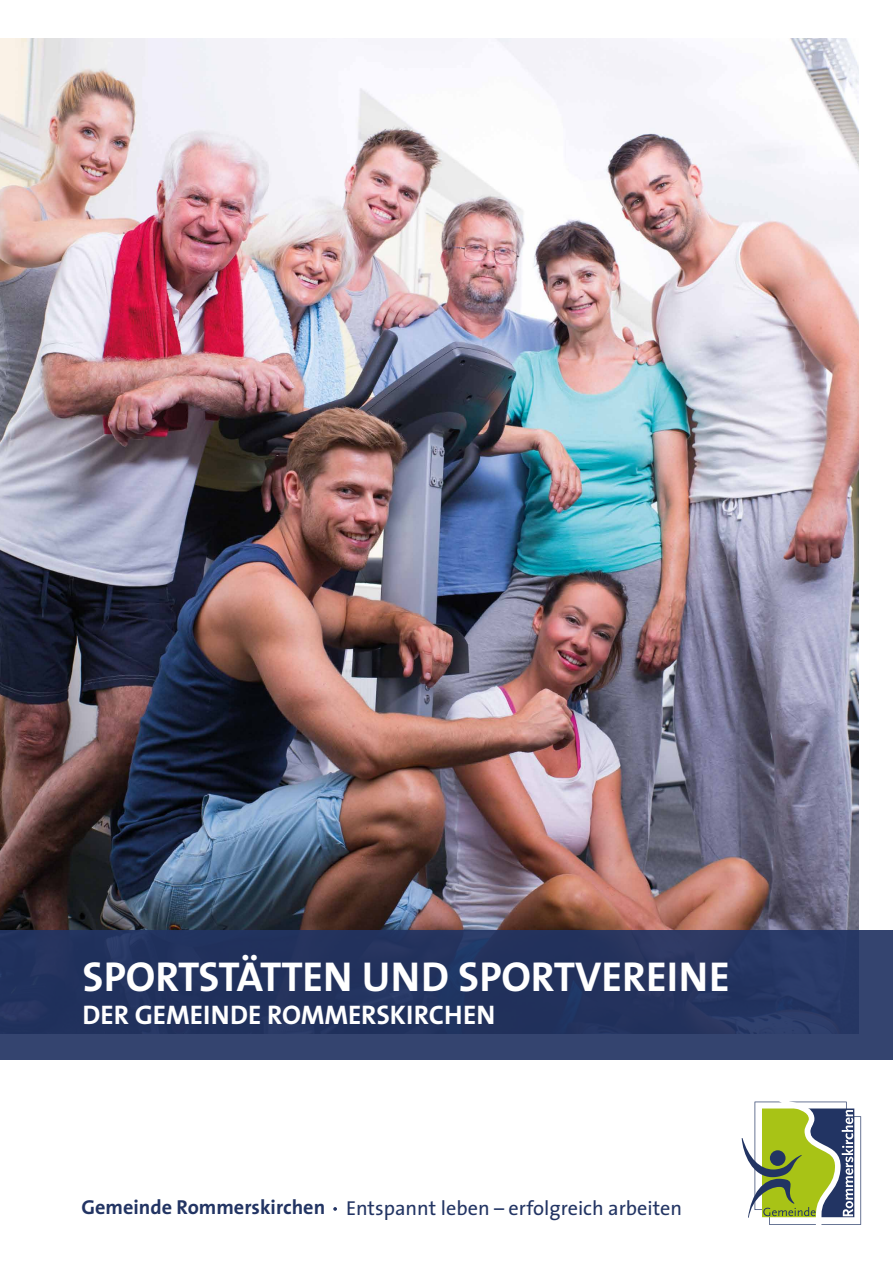
<style>
.page{position:relative;width:893px;height:1263px;background:#fff}
.page>*{position:absolute;margin:0;border:0;box-sizing:border-box;transform-origin:0 0}
.t1{font:42px "The Sans Bold Caps";color:#fff}
.t2{font:27px "The Sans Bold Caps";letter-spacing:-.005em;color:#fff}
.t3{font:20.25px "The Sans";color:#223463}
.s1{font-weight:700}
</style>
<div class="page">
<img style="left:0;top:38px;width:859px;height:892px">
<div style="left:0;top:930px;width:893px;height:130px;background:linear-gradient(to bottom,#21305b,#2e3e6a)"></div>
<svg style="left:742px;top:1101px;width:119px;height:124px"></svg>
<svg style="left:333px;top:1207px;width:4px;height:4px"></svg>
<h1 class="t1" style="left:83px;top:942px;width:649px">SPORTSTÄTTEN UND SPORTVEREINE</h1>
<h2 class="t2" style="left:83px;top:992px;width:414px">DER GEMEINDE ROMMERSKIRCHEN</h2>
<p class="t3" style="left:81px;top:1191px;width:602px"><span class="s1">Gemeinde Rommerskirchen</span> Entspannt leben – erfolgreich arbeiten</p>
</div>
